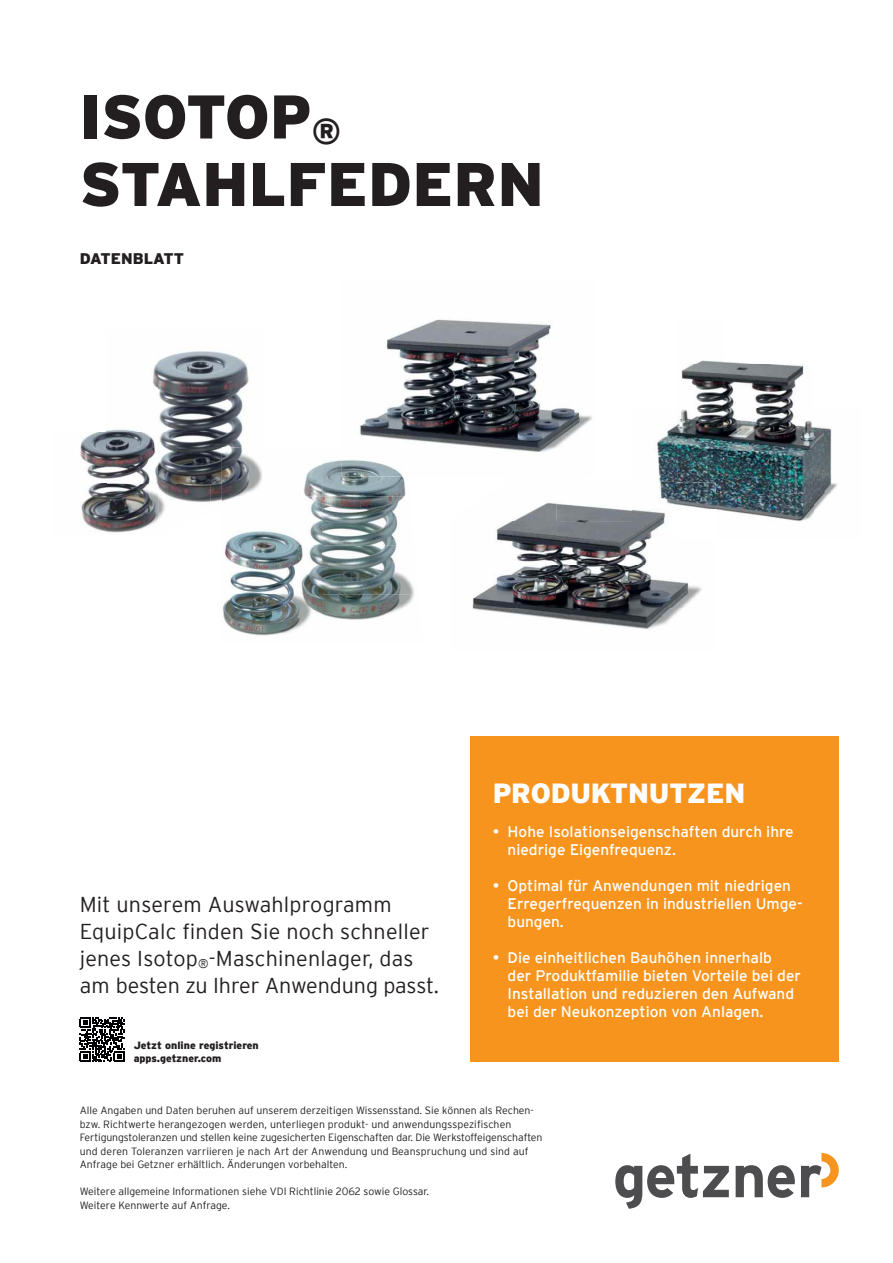
<style>
.page{position:relative;width:893px;height:1263px;background:#fff}
.page>*{position:absolute;margin:0;border:0;box-sizing:border-box;transform-origin:0 0}
.t1{font:900 61.5px/67.5px "Interstate";color:#231f20}
.t2{font:900 27.6px "Interstate";letter-spacing:-.01em;color:#fff}
.t3{font:300 21.45px/27px "Interstate";letter-spacing:.01em;color:#231f20}
.t4{font:15.3px/18px "Interstate";color:#fff}
.t5{font:900 15.3px "Interstate";color:#231f20}
.t6{font:300 10.5px/13.5px "Interstate";color:#231f20}
.t7{font:900 10.5px/13.5px "Interstate";color:#231f20}
</style>
<div class="page">
<div style="left:470px;top:736px;width:369px;height:326px;background:#f7941d"></div>
<svg style="left:80px;top:1017px;width:44px;height:45px"></svg>
<img style="left:359px;top:319px;width:233px;height:133px">
<img style="left:303px;top:448px;width:106px;height:48px">
<img style="left:226px;top:496px;width:178px;height:49px">
<img style="left:224px;top:545px;width:190px;height:49px">
<img style="left:222px;top:594px;width:192px;height:42px">
<img style="left:341px;top:448px;width:66px;height:28px">
<img style="left:80px;top:351px;width:169px;height:133px">
<img style="left:80px;top:484px;width:130px;height:49px">
<img style="left:210px;top:484px;width:12px;height:18px">
<img style="left:222px;top:448px;width:40px;height:58px">
<img style="left:510px;top:502px;width:122px;height:20px">
<img style="left:472px;top:522px;width:190px;height:86px">
<img style="left:662px;top:580px;width:40px;height:28px">
<img style="left:472px;top:608px;width:210px;height:21px">
<img style="left:657px;top:360px;width:175px;height:91px">
<img style="left:657px;top:451px;width:21px;height:30px">
<img style="left:678px;top:451px;width:160px;height:44px">
<img style="left:716px;top:495px;width:113px;height:26px">
<img style="left:632px;top:481px;width:84px;height:57px">
<svg style="left:615px;top:1154px;width:114px;height:55px"></svg>
<svg style="left:736px;top:1165px;width:59px;height:33px"></svg>
<svg style="left:801px;top:1153px;width:38px;height:44px"></svg>
<h1 class="t1" style="left:80px;top:86px;width:466px">ISOTOP<sub>®<br></sub>STAHLFEDERN</h1>
<h3 class="t5" style="left:80px;top:252px;width:106px">DATENBLATT</h3>
<h3 class="t3" style="left:80px;top:893px;width:361px">Mit unserem Auswahlprogramm EquipCalc finden Sie noch schneller jenes Isotop<sub>®</sub>-Maschinen lager, das am besten zu Ihrer Anwendung passt.</h3>
<p class="t7" style="left:134px;top:1038px;width:127px">Jetzt online registrieren apps.getzner.com</p>
<h2 class="t2" style="left:493px;top:781px;width:254px">PRODUKTNUTZEN</h2>
<h3 class="t4" style="left:508px;top:824px;width:288px;text-indent:-15px">ï Hohe Isolationseigenschaften durch ihre niedrige Eigen frequenz.</h3>
<h3 class="t4" style="left:508px;top:878px;width:296px;text-indent:-15px">ï Optimal für Anwendungen mit niedrigen<br>Erregerfrequenzen in industriellen Umge&shy;bungen.</h3>
<h3 class="t4" style="left:508px;top:950px;width:295px;text-indent:-15px">ï Die einheitlichen Bauhöhen innerhalb<br>der Produktfamilie bieten Vorteile bei der Installation und reduzieren den Aufwand bei der Neukonzeption von Anlagen.</h3>
<p class="t6" style="left:80px;top:1104px;width:464px">Alle Angaben und Daten beruhen auf unserem derzeitigen Wissensstand. Sie können als Rechen&shy;bzw. Richtwerte herangezogen werden, unterliegen produkt- und anwendungsspezifischen Fertigung stoleranzen und stellen keine zugesicherten Eigenschaften dar. Die Werkstoffeigenschaften und deren Toleranzen varriieren je nach Art der Anwendung und Beanspruchung und sind auf Anfrage bei Getzner erhältlich. Änderungen vorbehalten.</p>
<p class="t6" style="left:80px;top:1185px;width:351px">Weitere allgemeine Informationen siehe VDI Richtlinie 2062 sowie Glossar.<br>Weitere Kennwerte auf Anfrage.</p>
</div>
